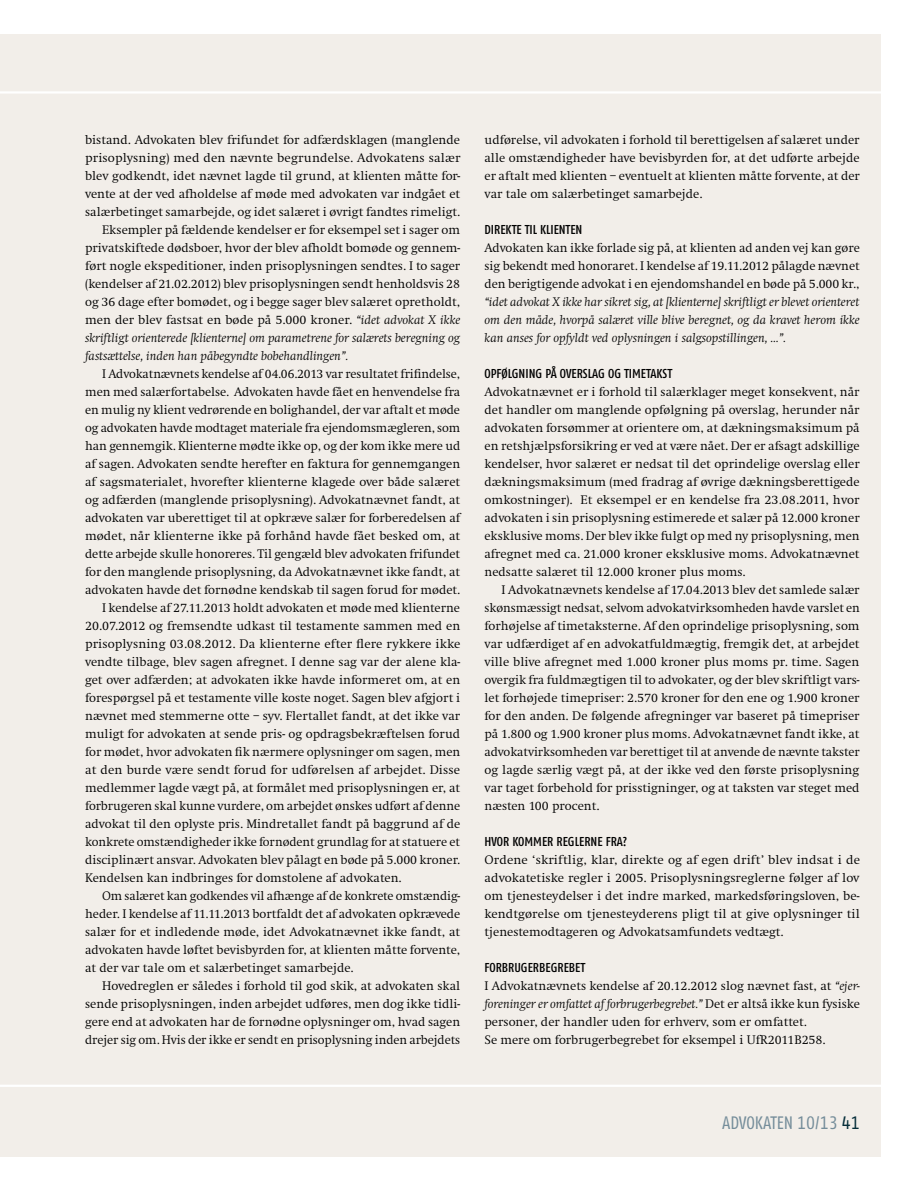
<style>
.page{position:relative;width:915px;height:1191px;background:#fff}
.page>*{position:absolute;margin:0;border:0;box-sizing:border-box;transform-origin:0 0}
.t1{font:18px "Fago Co Regular Tf";color:#758d9a}
.t2{font:300 12.9px/18px "Swift EF";color:#000;text-align:justify}
.t3{font:italic 300 12.9px/18px "Swift EF";color:#010101;text-align:justify}
.t4{font:12.9px "Fago Co Med";color:#000}
.s1{font-style:italic;color:#010101}
.s2{color:#062e3a}
</style>
<div class="page">
<div style="left:0;top:34px;width:880px;height:1123px;background:#f2eee9"></div>
<hr style="left:0;top:1084px;width:914px;height:3px;background:#fff">
<hr style="left:0;top:91px;width:914px;height:3px;background:#fff">
<p class="t2" style="left:85px;top:131px;width:376px">bistand. Advokaten blev frifundet for adfærdsklagen (manglende</p>
<p class="t2" style="left:85px;top:149px;width:377px">prisoplysning) med den nævnte begrundelse. Advokatens salær</p>
<p class="t2" style="left:85px;top:167px;width:376px">blev godkendt, idet nævnet lagde til grund, at klienten måtte for-</p>
<p class="t2" style="left:85px;top:185px;width:376px">vente at der ved afholdelse af møde med advokaten var indgået et</p>
<p class="t2" style="left:85px;top:203px;width:376px">salærbetinget samarbejde, og idet salæret i øvrigt fandtes rimeligt.</p>
<p class="t2" style="left:102px;top:221px;width:359px">Eksempler på fældende kendelser er for eksempel set i sager om</p>
<p class="t2" style="left:85px;top:239px;width:376px">privatskiftede dødsboer, hvor der blev afholdt bomøde og gennem-</p>
<p class="t2" style="left:85px;top:257px;width:376px">ført nogle ekspeditioner, inden prisoplysningen sendtes. I to sager</p>
<p class="t2" style="left:85px;top:275px;width:376px">(kendelser af 21.02.2012) blev prisoplysningen sendt henholdsvis 28</p>
<p class="t2" style="left:85px;top:293px;width:376px">og 36 dage efter bomødet, og i begge sager blev salæret opretholdt,</p>
<p class="t2" style="left:85px;top:311px;width:376px">men der blev fastsat en bøde på 5.000 kroner. <span class="s1">“idet advokat X ikke</span></p>
<p class="t3" style="left:85px;top:329px;width:376px">skriftligt orienterede [klienterne] om parametrene for salærets beregning og</p>
<p class="t3" style="left:85px;top:347px;width:264px">fastsættelse, inden han påbegyndte bobehandlingen”.</p>
<p class="t2" style="left:102px;top:365px;width:359px">I Advokatnævnets kendelse af 04.06.2013 var resultatet frifindelse,</p>
<p class="t2" style="left:85px;top:383px;width:376px">men med salærfortabelse. Advokaten havde fået en henvendelse fra</p>
<p class="t2" style="left:85px;top:401px;width:376px">en mulig ny klient vedrørende en bolighandel, der var aftalt et møde</p>
<p class="t2" style="left:85px;top:419px;width:376px">og advokaten havde modtaget materiale fra ejendomsmægleren, som</p>
<p class="t2" style="left:85px;top:437px;width:376px">han gennemgik. Klienterne mødte ikke op, og der kom ikke mere ud</p>
<p class="t2" style="left:85px;top:455px;width:376px">af sagen. Advokaten sendte herefter en faktura for gennemgangen</p>
<p class="t2" style="left:85px;top:473px;width:376px">af sagsmaterialet, hvorefter klienterne klagede over både salæret</p>
<p class="t2" style="left:85px;top:491px;width:376px">og adfærden (manglende prisoplysning). Advokatnævnet fandt, at</p>
<p class="t2" style="left:85px;top:509px;width:376px">advokaten var uberettiget til at opkræve salær for forberedelsen af</p>
<p class="t2" style="left:85px;top:527px;width:376px">mødet, når klienterne ikke på forhånd havde fået besked om, at</p>
<p class="t2" style="left:85px;top:545px;width:376px">dette arbejde skulle honoreres. Til gengæld blev advokaten frifundet</p>
<p class="t2" style="left:85px;top:563px;width:376px">for den manglende prisoplysning, da Advokatnævnet ikke fandt, at</p>
<p class="t2" style="left:85px;top:581px;width:376px">advokaten havde det fornødne kendskab til sagen forud for mødet.</p>
<p class="t2" style="left:102px;top:599px;width:359px">I kendelse af 27.11.2013 holdt advokaten et møde med klienterne</p>
<p class="t2" style="left:85px;top:617px;width:376px">20.07.2012 og fremsendte udkast til testamente sammen med en</p>
<p class="t2" style="left:85px;top:635px;width:376px">prisoplysning 03.08.2012. Da klienterne efter flere rykkere ikke</p>
<p class="t2" style="left:85px;top:653px;width:376px">vendte tilbage, blev sagen afregnet. I denne sag var der alene kla-</p>
<p class="t2" style="left:85px;top:671px;width:376px">get over adfærden; at advokaten ikke havde informeret om, at en</p>
<p class="t2" style="left:85px;top:689px;width:376px">forespørgsel på et testamente ville koste noget. Sagen blev afgjort i</p>
<p class="t2" style="left:85px;top:707px;width:376px">nævnet med stemmerne otte – syv. Flertallet fandt, at det ikke var</p>
<p class="t2" style="left:85px;top:725px;width:376px">muligt for advokaten at sende pris- og opdragsbekræftelsen forud</p>
<p class="t2" style="left:85px;top:743px;width:376px">for mødet, hvor advokaten fik nærmere oplysninger om sagen, men</p>
<p class="t2" style="left:85px;top:761px;width:376px">at den burde være sendt forud for udførelsen af arbejdet. Disse</p>
<p class="t2" style="left:85px;top:779px;width:376px">medlemmer lagde vægt på, at formålet med prisoplysningen er, at</p>
<p class="t2" style="left:85px;top:797px;width:376px">forbrugeren skal kunne vurdere, om arbejdet ønskes udført af denne</p>
<p class="t2" style="left:85px;top:815px;width:376px">advokat til den oplyste pris. Mindretallet fandt på baggrund af de</p>
<p class="t2" style="left:85px;top:833px;width:376px">konkrete omstændigheder ikke fornødent grundlag for at statuere et</p>
<p class="t2" style="left:85px;top:851px;width:376px">disciplinært ansvar. Advokaten blev pålagt en bøde på 5.000 kroner.</p>
<p class="t2" style="left:85px;top:869px;width:318px">Kendelsen kan indbringes for domstolene af advokaten.</p>
<p class="t2" style="left:102px;top:887px;width:359px">Om salæret kan godkendes vil afhænge af de konkrete omstændig-</p>
<p class="t2" style="left:85px;top:905px;width:376px">heder. I kendelse af 11.11.2013 bortfaldt det af advokaten opkrævede</p>
<p class="t2" style="left:85px;top:923px;width:376px">salær for et indledende møde, idet Advokatnævnet ikke fandt, at</p>
<p class="t2" style="left:85px;top:941px;width:376px">advokaten havde løftet bevisbyrden for, at klienten måtte forvente,</p>
<p class="t2" style="left:85px;top:959px;width:270px">at der var tale om et salærbetinget samarbejde.</p>
<p class="t2" style="left:102px;top:977px;width:359px">Hovedreglen er således i forhold til god skik, at advokaten skal</p>
<p class="t2" style="left:85px;top:995px;width:376px">sende prisoplysningen, inden arbejdet udføres, men dog ikke tidli-</p>
<p class="t2" style="left:85px;top:1013px;width:376px">gere end at advokaten har de fornødne oplysninger om, hvad sagen</p>
<p class="t2" style="left:85px;top:1031px;width:376px">drejer sig om. Hvis der ikke er sendt en prisoplysning inden arbejdets</p>
<p class="t2" style="left:484px;top:131px;width:377px">udførelse, vil advokaten i forhold til berettigelsen af salæret under alle omstændigheder have bevisbyrden for, at det udførte arbejde er aftalt med klienten – eventuelt at klienten måtte forvente, at der var tale om salærbetinget samarbejde.</p>
<p class="t4" style="left:484px;top:222px;width:99px">DIREKTE TIL KLIENTEN</p>
<p class="t2" style="left:484px;top:239px;width:376px">Advokaten kan ikke forlade sig på, at klienten ad anden vej kan gøre sig bekendt med honoraret. I kendelse af 19.11.2012 pålagde nævnet den berigtigende advokat i en ejendomshandel en bøde på 5.000 kr.,</p>
<p class="t3" style="left:484px;top:293px;width:376px">“idet advokat X ikke har sikret sig, at [klienterne] skriftligt er blevet orienteret om den måde, hvorpå salæret ville blive beregnet, og da kravet herom ikke kan anses for opfyldt ved oplysningen i salgsopstillingen, …”.</p>
<p class="t4" style="left:484px;top:366px;width:189px">OPFØLGNING PÅ OVERSLAG OG TIMETAKST</p>
<p class="t2" style="left:484px;top:383px;width:376px">Advokatnævnet er i forhold til salærklager meget konsekvent, når det handler om manglende opfølgning på overslag, herunder når advokaten forsømmer at orientere om, at dækningsmaksimum på en retshjælpsforsikring er ved at være nået. Der er afsagt adskillige kendelser, hvor salæret er nedsat til det oprindelige overslag eller dækningsmaksimum (med fradrag af øvrige dækningsberettigede omkostninger). Et eksempel er en kendelse fra 23.08.2011, hvor advokaten i sin prisoplysning estimerede et salær på 12.000 kroner eksklusive moms. Der blev ikke fulgt op med ny prisoplysning, men afregnet med ca. 21.000 kroner eksklusive moms. Advokatnævnet nedsatte salæret til 12.000 kroner plus moms.</p>
<p class="t2" style="left:484px;top:581px;width:377px;text-indent:17px">I Advokatnævnets kendelse af 17.04.2013 blev det samlede salær skønsmæssigt nedsat, selvom advokatvirksomheden havde varslet en forhøjelse af timetaksterne. Af den oprindelige prisoplysning, som var udfærdiget af en advokatfuldmægtig, fremgik det, at arbejdet ville blive afregnet med 1.000 kroner plus moms pr. time. Sagen overgik fra fuldmægtigen til to advokater, og der blev skriftligt vars&shy;let forhøjede timepriser: 2.570 kroner for den ene og 1.900 kroner for den anden. De følgende afregninger var baseret på timepriser på 1.800 og 1.900 kroner plus moms. Advokatnævnet fandt ikke, at advokatvirksomheden var berettiget til at anvende de nævnte takster og lagde særlig vægt på, at der ikke ved den første prisoplysning var taget forbehold for prisstigninger, og at taksten var steget med næsten 100 procent.</p>
<p class="t4" style="left:484px;top:834px;width:144px">HVOR KOMMER REGLERNE FRA?</p>
<p class="t2" style="left:484px;top:851px;width:377px">Ordene ‘skriftlig, klar, direkte og af egen drift’ blev indsat i de advokatetiske regler i 2005. Prisoplysningsreglerne følger af lov om tjenesteydelser i det indre marked, markedsføringsloven, be&shy;kendtgørelse om tjenesteyderens pligt til at give oplysninger til tjenestemodtageren og Advokatsamfundets vedtægt.</p>
<p class="t4" style="left:484px;top:960px;width:102px">FORBRUGERBEGREBET</p>
<p class="t2" style="left:484px;top:977px;width:376px;text-align:left">I Advokatnævnets kendelse af 20.12.2012 slog nævnet fast, at <span class="s1">“ejer&shy;foreninger er omfattet af forbrugerbegrebet.”</span> Det er altså ikke kun fysiske personer, der handler uden for erhverv, som er omfattet.<br>Se mere om forbrugerbegrebet for eksempel i UfR2011B258.</p>
<h1 class="t1" style="left:722px;top:1112px;width:139px">ADVOKATEN 10/13 <span class="s2">41</span></h1>
</div>
